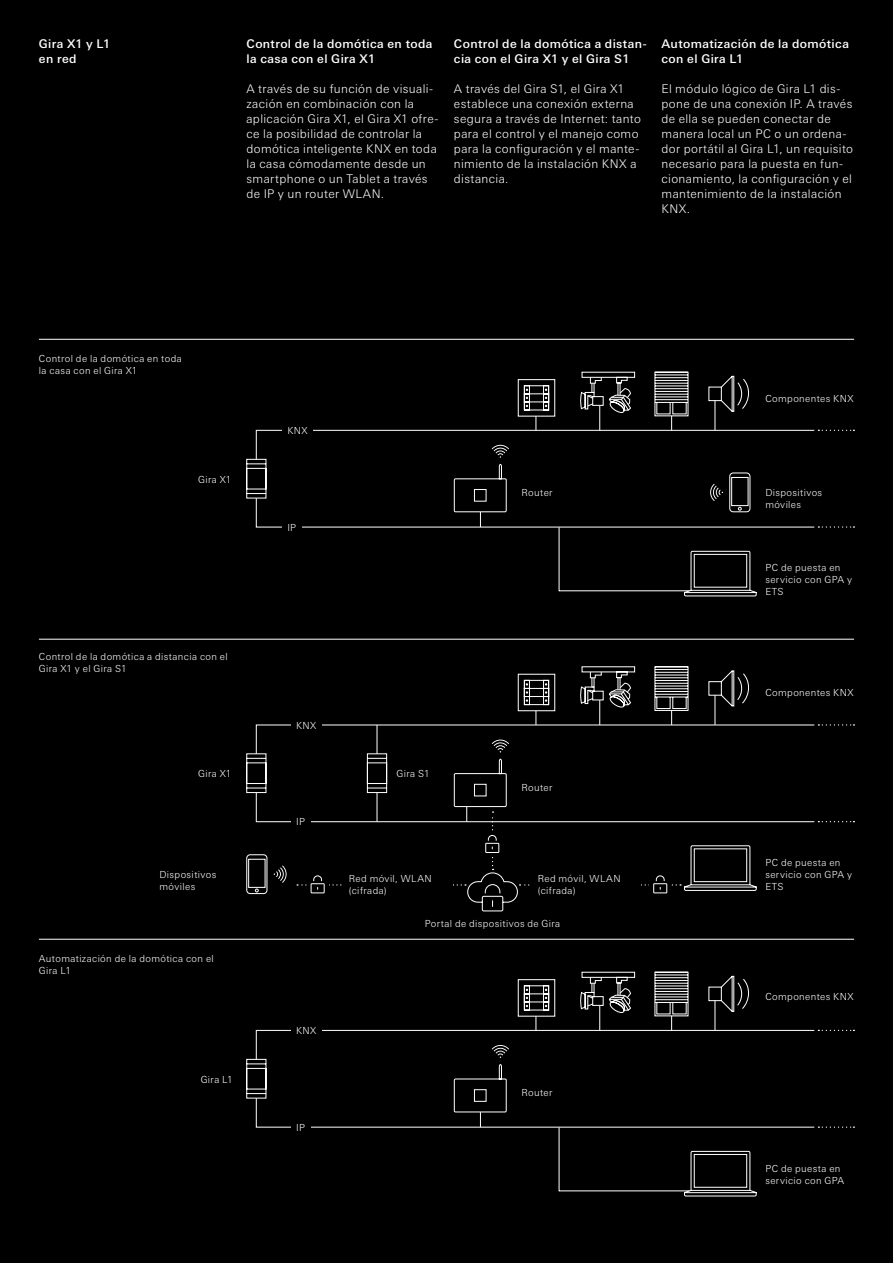
<style>
.page{position:relative;width:893px;height:1263px;background:#000}
.page>*{position:absolute;margin:0;border:0;box-sizing:border-box;transform-origin:0 0}
.t1{font:300 12px/15px "Linotype Univers Basic";letter-spacing:.03em;color:#fff}
.t2{font:500 12px/15px "Linotype Univers Basic";letter-spacing:.035em;color:#fff}
.t3{font:300 9.75px/12px "Linotype Univers Basic";letter-spacing:.04em;color:#fff}
</style>
<div class="page">
<hr style="left:39px;top:339px;width:815px;height:1px;background:#fff">
<hr style="left:39px;top:639px;width:815px;height:1px;background:#fff">
<hr style="left:39px;top:939px;width:815px;height:1px;background:#fff">
<svg style="left:246px;top:372px;width:608px;height:825px"></svg>
<div style="left:653px;top:883px;width:14px;height:10px;border:1px solid #fff"></div>
<p class="t2" style="left:39px;top:36px;width:72px">Gira X1 y L1 en red</p>
<p class="t2" style="left:246px;top:36px;width:187px">Control de la domótica en toda la casa con el Gira X1</p>
<p class="t1" style="left:246px;top:81px;width:193px">A través de su función de visuali&shy;zación en combinación con la aplicación Gira X1, el Gira X1 ofre&shy;ce la posibilidad de controlar la domótica inteligente KNX en toda la casa cómodamente desde un smartphone o un Tablet a través de IP y un router WLAN.</p>
<p class="t2" style="left:454px;top:36px;width:194px">Control de la domótica a distan&shy;cia con el Gira X1 y el Gira S1</p>
<p class="t1" style="left:454px;top:81px;width:188px">A través del Gira S1, el Gira X1 establece una conexión externa segura a través de Internet: tanto para el control y el manejo como para la configuración y el mante&shy;nimiento de la instalación KNX a distancia.</p>
<p class="t2" style="left:661px;top:36px;width:189px">Automatización de la domótica con el Gira L1</p>
<p class="t1" style="left:661px;top:81px;width:193px">El módulo lógico de Gira L1 dis&shy;pone de una conexión IP. A través de ella se pueden conectar de manera local un PC o un ordena&shy;dor portátil al Gira L1, un requisito necesario para la puesta en fun&shy;cionamiento, la configuración y el mantenimiento de la instalación<br>KNX.</p>
<p class="t3" style="left:39px;top:352px;width:144px">Control de la domótica en toda la casa con el Gira X1</p>
<p class="t3" style="left:198px;top:473px;width:35px">Gira X1</p>
<p class="t3" style="left:39px;top:650px;width:190px">Control de la domótica a distancia con el<br>Gira X1 y el Gira S1</p>
<p class="t3" style="left:287px;top:425px;width:22px">KNX</p>
<p class="t3" style="left:287px;top:521px;width:10px">IP</p>
<p class="t3" style="left:296px;top:719px;width:22px">KNX</p>
<p class="t3" style="left:198px;top:767px;width:35px">Gira X1</p>
<p class="t3" style="left:396px;top:767px;width:35px">Gira S1</p>
<p class="t3" style="left:296px;top:816px;width:10px">IP</p>
<p class="t3" style="left:521px;top:486px;width:33px">Router</p>
<p class="t3" style="left:521px;top:781px;width:33px">Router</p>
<p class="t3" style="left:159px;top:868px;width:58px">Dispositivos móviles</p>
<p class="t3" style="left:39px;top:952px;width:176px">Automatización de la domótica con el<br>Gira L1</p>
<p class="t3" style="left:201px;top:1073px;width:34px">Gira L1</p>
<p class="t3" style="left:349px;top:872px;width:84px">Red móvil, WLAN (cifrada)</p>
<p class="t3" style="left:538px;top:872px;width:84px">Red móvil, WLAN (cifrada)</p>
<p class="t3" style="left:425px;top:917px;width:137px">Portal de dispositivos de Gira</p>
<p class="t3" style="left:296px;top:1024px;width:22px">KNX</p>
<p class="t3" style="left:296px;top:1121px;width:10px">IP</p>
<p class="t3" style="left:521px;top:1086px;width:33px">Router</p>
<p class="t3" style="left:765px;top:392px;width:90px">Componentes KNX</p>
<p class="t3" style="left:765px;top:486px;width:58px">Dispositivos móviles</p>
<p class="t3" style="left:765px;top:562px;width:88px">PC de puesta en servicio con GPA y<br>ETS</p>
<p class="t3" style="left:765px;top:687px;width:90px">Componentes KNX</p>
<p class="t3" style="left:765px;top:856px;width:88px">PC de puesta en servicio con GPA y<br>ETS</p>
<p class="t3" style="left:765px;top:991px;width:90px">Componentes KNX</p>
<p class="t3" style="left:765px;top:1162px;width:81px">PC de puesta en servicio con GPA</p>
</div>
